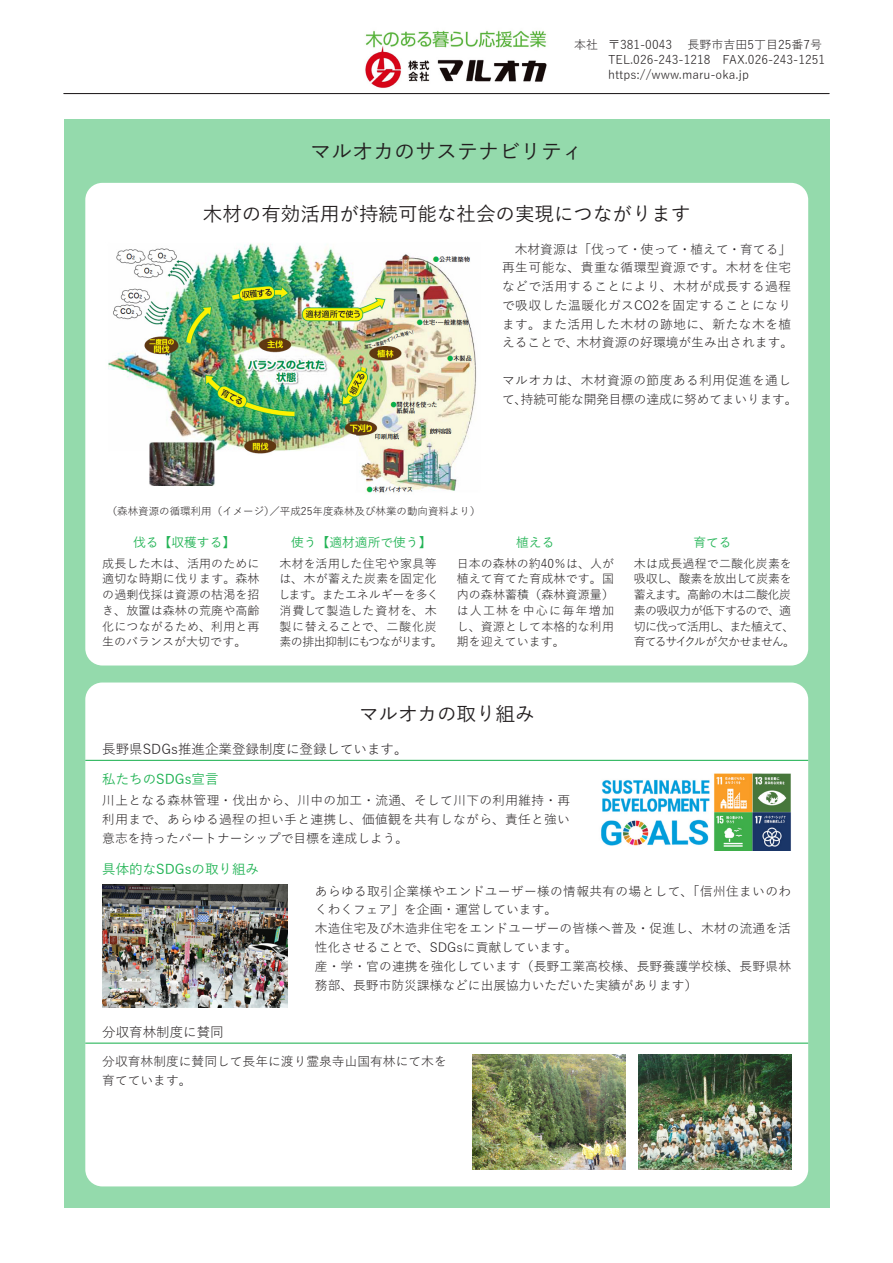
<style>
.page{position:relative;width:893px;height:1263px;background:#fff}
.page>*{position:absolute;margin:0;border:0;box-sizing:border-box;transform-origin:0 0}
.大見出し{font:500 21px "Yu Gothic";color:#231f20}
.中見出し{font:500 19.5px "Yu Gothic";color:#231f20}
.下線0_3mm{font:13.5px "Yu Gothic";color:#231f20}
.本文9pt{font:500 13.5px "Yu Gothic";color:#21b354}
.本文8_5pt{font:12.75px/18.8px "Yu Gothic";letter-spacing:.01em;color:#231f20}
.本文8_5pt-2{font:12.75px/18.8px "Yu Gothic";letter-spacing:.035em;color:#231f20}
.本文8_5pt-3{font:12.75px/18.8px "Yu Gothic";letter-spacing:-.015em;color:#231f20}
.本文8_5pt-4{font:500 12.75px "Yu Gothic";color:#21b354}
.本文8pt{font:12px/15.8px "Yu Gothic";color:#231f20}
.本文8pt-2{font:12px/15.8px "Yu Gothic";letter-spacing:-.05em;color:#231f20}
.本文8pt-3{font:10.5px "Yu Gothic";color:#231f20}
</style>
<div class="page">
<div style="left:64px;top:119px;width:765px;height:1089px;background:#94daac"></div>
<div style="left:85px;top:183px;width:723px;height:482px;background:#fff;border-radius:17px"></div>
<div style="left:85px;top:682px;width:723px;height:504px;background:#fff;border-radius:17px"></div>
<img style="left:365px;top:30px;width:182px;height:58px">
<hr style="left:64px;top:93px;width:765px;height:1px;background:#231f20">
<img style="left:108px;top:243px;width:368px;height:250px">
<hr style="left:85px;top:1042px;width:723px;height:2px;background:#21b354">
<hr style="left:85px;top:760px;width:723px;height:1px;background:#21b354">
<img style="left:102px;top:884px;width:185px;height:124px">
<img style="left:601px;top:774px;width:190px;height:76px">
<img style="left:472px;top:1054px;width:153px;height:115px">
<img style="left:638px;top:1054px;width:153px;height:115px">
<p class="本文8pt" style="left:608px;top:36px;width:219px;line-height:15px;text-indent:-34px">本社 〒381-0043　長野市吉田5丁目25番7号<br>TEL.026-243-1218　FAX.026-243-1251 https://www.maru-oka.jp</p>
<p class="大見出し" style="left:310px;top:132px;width:274px">マルオカのサステナビリティ</p>
<p class="中見出し" style="left:203px;top:196px;width:489px">木材の有効活用が持続可能な社会の実現につながります</p>
<p class="本文8_5pt-2" style="left:502px;top:238px;width:293px">　木材資源は「伐って・使って・植えて・育てる」再生可能な、貴重な循環型資源です。木材を住宅などで活用することにより、木材が成長する過程で吸収した温暖化ガスCO2を固定することになります。また活用した木材の跡地に、新たな木を植えることで、木材資源の好環境が生み出されます。</p>
<p class="本文8_5pt-3" style="left:502px;top:369px;width:297px">マルオカは、木材資源の節度ある利用促進を通して、持続可能な開発目標の達成に努めてまいります。</p>
<p class="本文8pt-3" style="left:107px;top:502px;width:375px">（森林資源の循環利用（イメージ）／平成25年度森林及び林業の動向資料より）</p>
<p class="本文8_5pt-4" style="left:133px;top:530px;width:103px">伐る【収穫する】</p>
<p class="本文8_5pt-4" style="left:291px;top:530px;width:142px">使う【適材適所で使う】</p>
<p class="本文8_5pt-4" style="left:516px;top:530px;width:40px">植える</p>
<p class="本文8pt" style="left:278px;top:554px;width:166px">木材を活用した住宅や家具等は、木が蓄えた炭素を固定化します。またエネルギーを多く消費して製造した資材を、木製に替えることで、二酸化炭素の排出抑制にもつながります。</p>
<p class="本文8pt" style="left:457px;top:554px;width:159px;text-align:justify">日本の森林の約40％は、人が植えて育てた育成林です。国内の森林蓄積（森林資源量）は人工林を中心に毎年増加し、資源として本格的な利用期を迎えています。</p>
<p class="本文8pt" style="left:102px;top:554px;width:159px;text-align:justify">成長した木は、活用のために適切な時期に伐ります。森林の過剰伐採は資源の枯渇を招き、放置は森林の荒廃や高齢化につながるため、利用と再生のバランスが大切です。</p>
<p class="本文8_5pt-4" style="left:693px;top:530px;width:40px">育てる</p>
<p class="本文8pt-2" style="left:634px;top:554px;width:163px">木は成長過程で二酸化炭素を吸収し、酸素を放出して炭素を蓄えます。高齢の木は二酸化炭素の吸収力が低下するので、適切に伐って活用し、また植えて、育てるサイクルが欠かせません。</p>
<p class="中見出し" style="left:359px;top:696px;width:177px">マルオカの取り組み</p>
<p class="下線0_3mm" style="left:102px;top:736px;width:307px">長野県SDGs推進企業登録制度に登録しています。</p>
<p class="本文9pt" style="left:102px;top:766px;width:118px">私たちのSDGs宣言</p>
<p class="本文8_5pt" style="left:102px;top:790px;width:469px;text-align:justify">川上となる森林管理・伐出から、川中の加工・流通、そして川下の利用維持・再利用まで、あらゆる過程の担い手と連携し、価値観を共有しながら、責任と強い意志を持ったパートナーシップで目標を達成しよう。</p>
<p class="本文9pt" style="left:102px;top:857px;width:158px">具体的なSDGsの取り組み</p>
<p class="本文8_5pt" style="left:315px;top:880px;width:478px">あらゆる取引企業様やエンドユーザー様の情報共有の場として、「信州住まいのわくわくフェア」を企画・運営しています。</p>
<p class="本文8_5pt" style="left:315px;top:917px;width:478px">木造住宅及び木造非住宅をエンドユーザーの皆様へ普及・促進し、木材の流通を活性化させることで、SDGsに貢献しています。</p>
<p class="本文8_5pt" style="left:315px;top:955px;width:478px">産・学・官の連携を強化しています（長野工業高校様、長野養護学校様、長野県林務部、長野市防災課様などに出展協力いただいた実績があります）</p>
<p class="下線0_3mm" style="left:102px;top:1019px;width:123px">分収育林制度に賛同</p>
<p class="本文8_5pt" style="left:102px;top:1050px;width:346px">分収育林制度に賛同して長年に渡り霊泉寺山国有林にて木を育てています。</p>
</div>
